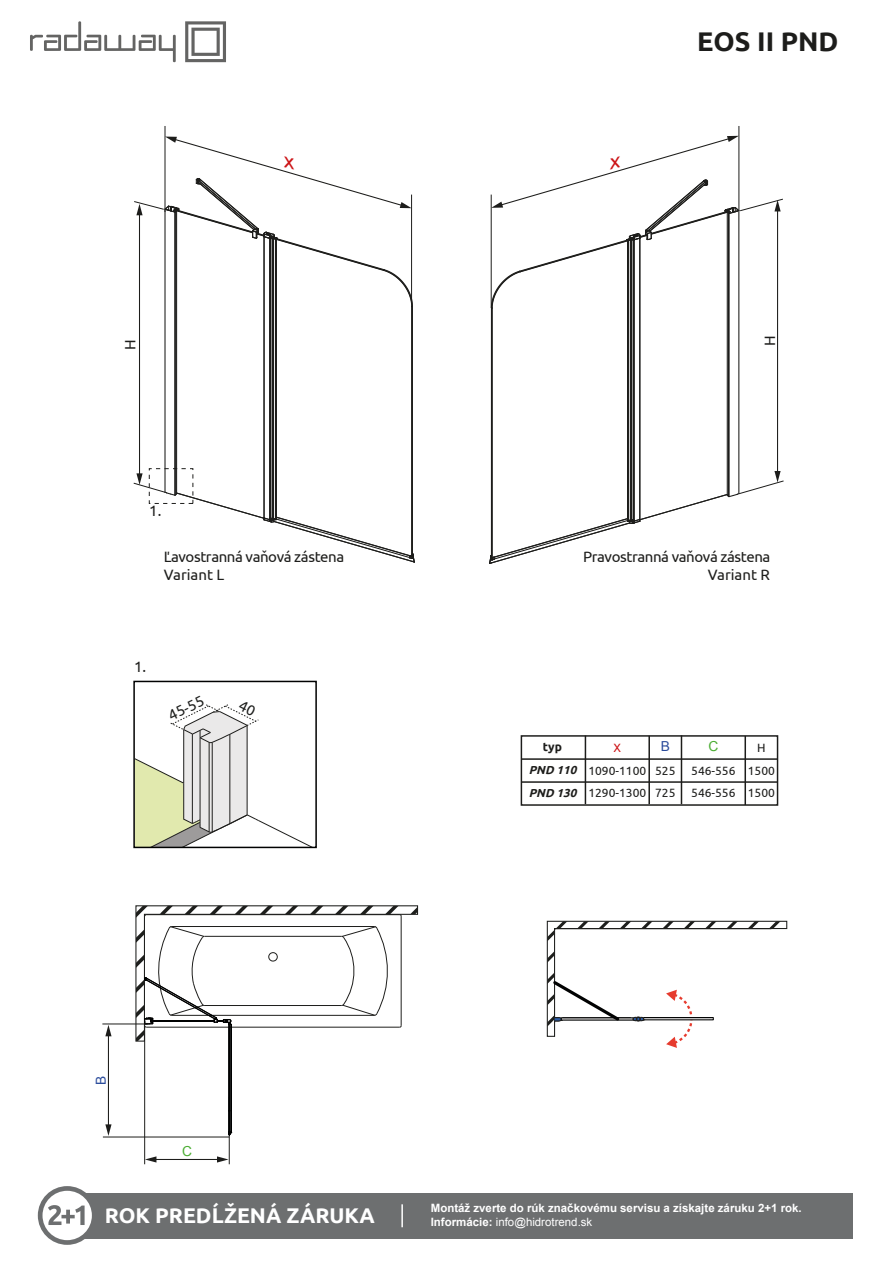
<style>
.page{position:relative;width:893px;height:1262px;background:#fff}
.page>*{position:absolute;margin:0;border:0;box-sizing:border-box;transform-origin:0 0}
.t1{font:700 27px "Ubuntu";color:#1d1d1b}
.t2{font:700 21.3px "Ubuntu";color:#fff}
.t3{font:15px/18px "Ubuntu";letter-spacing:-.03em;color:#1e1e1c}
.t4{font:15px "Ubuntu";color:#1e1f1d}
.t5{font:15px "Ubuntu";color:#1d1d1b}
.t6{font:13.8px "Arial";color:#4bad33}
.t7{font:13.8px "Arial";color:#2a4b9b}
.t8{font:12px/23px "Ubuntu";color:#1d1d1b}
.t9{font:700 12px "Ubuntu";color:#1d1d1b}
.t10{font:12px "Ubuntu";color:#cc1417}
.t11{font:italic 700 11.7px "Ubuntu";color:#1d1d1b}
.t12{font:700 11.55px/14.1px "Arial";color:#fff}
.s1{font-weight:700;font-style:italic;font-size:11.7px}
.s2{font-weight:400}
</style>
<div class="page">
<hr style="left:139px;top:213px;width:1px;height:262px;background:#1d1d1b">
<hr style="left:777px;top:209px;width:1px;height:264px;background:#1d1d1b">
<hr style="left:165px;top:126px;width:1px;height:86px;background:#1d1d1b">
<hr style="left:738px;top:126px;width:1px;height:85px;background:#1d1d1b">
<hr style="left:144px;top:1027px;width:1px;height:137px;background:#1d1d1b">
<hr style="left:108px;top:1034px;width:1px;height:92px;background:#1d1d1b">
<svg style="left:105px;top:1024px;width:6px;height:12px"></svg>
<svg style="left:105px;top:1124px;width:6px;height:11px"></svg>
<hr style="left:103px;top:1136px;width:126px;height:1px;background:#1d1d1b">
<hr style="left:154px;top:1158px;width:65px;height:2px;background:#1d1d1b">
<svg style="left:145px;top:1156px;width:11px;height:6px"></svg>
<svg style="left:217px;top:1156px;width:11px;height:6px"></svg>
<hr style="left:229px;top:1096px;width:1px;height:68px;background:#1d1d1b">
<div style="left:133px;top:680px;width:184px;height:168px;border:2px solid #000101"></div>
<div style="left:149px;top:468px;width:44px;height:36px;border:1px dashed #1e1e1c"></div>
<hr style="left:411px;top:306px;width:1px;height:250px;background:#1d1d1b">
<hr style="left:412px;top:306px;width:1px;height:248px;background:#1d1d1b">
<hr style="left:269px;top:238px;width:1px;height:281px;background:#1d1d1b">
<hr style="left:263px;top:237px;width:2px;height:281px;background:#1d1d1b">
<hr style="left:272px;top:239px;width:2px;height:279px;background:#1d1d1b">
<hr style="left:270px;top:238px;width:1px;height:280px;background:#1d1d1b">
<hr style="left:164px;top:209px;width:1px;height:283px;background:#1d1d1b">
<hr style="left:175px;top:212px;width:1px;height:283px;background:#1d1d1b">
<hr style="left:174px;top:212px;width:1px;height:283px;background:#1d1d1b">
<hr style="left:176px;top:211px;width:1px;height:283px;background:#1d1d1b">
<svg style="left:133px;top:473px;width:282px;height:90px"></svg>
<hr style="left:275px;top:239px;width:1px;height:278px;background:#1d1d1b">
<hr style="left:491px;top:308px;width:1px;height:247px;background:#1d1d1b">
<hr style="left:639px;top:238px;width:1px;height:281px;background:#1d1d1b">
<hr style="left:629px;top:240px;width:1px;height:280px;background:#1d1d1b">
<hr style="left:630px;top:240px;width:1px;height:280px;background:#1d1d1b">
<hr style="left:631px;top:240px;width:1px;height:280px;background:#1d1d1b">
<hr style="left:632px;top:240px;width:1px;height:279px;background:#1d1d1b">
<hr style="left:633px;top:240px;width:1px;height:279px;background:#1d1d1b">
<hr style="left:738px;top:210px;width:1px;height:284px;background:#1d1d1b">
<hr style="left:728px;top:213px;width:1px;height:283px;background:#1d1d1b">
<hr style="left:726px;top:212px;width:1px;height:283px;background:#1d1d1b">
<svg style="left:489px;top:471px;width:295px;height:93px"></svg>
<hr style="left:627px;top:241px;width:1px;height:277px;background:#1d1d1b">
<hr style="left:231px;top:1024px;width:1px;height:108px;background:#000101">
<hr style="left:228px;top:1022px;width:2px;height:88px;background:#000101">
<svg style="left:228px;top:1110px;width:5px;height:26px"></svg>
<svg style="left:135px;top:905px;width:283px;height:137px"></svg>
<div style="left:520px;top:735px;width:258px;height:70px;border:1px solid #1d1d1b"></div>
<hr style="left:521px;top:758px;width:256px;height:2px;background:#1d1d1b">
<hr style="left:584px;top:735px;width:2px;height:69px;background:#1d1d1b">
<hr style="left:521px;top:781px;width:256px;height:1px;background:#1d1d1b">
<hr style="left:648px;top:736px;width:2px;height:68px;background:#1d1d1b">
<hr style="left:680px;top:735px;width:2px;height:69px;background:#1d1d1b">
<hr style="left:744px;top:736px;width:2px;height:69px;background:#1d1d1b">
<hr style="left:102px;top:1023px;width:47px;height:1px;background:#1d1d1b">
<svg style="left:185px;top:21px;width:41px;height:41px"></svg>
<svg style="left:30px;top:21px;width:146px;height:41px"></svg>
<svg style="left:546px;top:920px;width:241px;height:128px"></svg>
<div style="left:69px;top:1193px;width:783px;height:45px;background:#6d6f70"></div>
<svg style="left:40px;top:1188px;width:54px;height:54px"></svg>
<div style="left:38px;top:1186px;width:59px;height:58px;border:5px solid #6d6f70;border-radius:50%"></div>
<svg style="left:48px;top:1205px;width:37px;height:20px"></svg>
<hr style="left:401px;top:1204px;width:2px;height:23px;background:#fff">
<svg style="left:134px;top:137px;width:279px;height:171px"></svg>
<svg style="left:490px;top:136px;width:293px;height:173px"></svg>
<svg style="left:134px;top:700px;width:179px;height:148px"></svg>
<h1 class="t1" style="left:697px;top:25px;width:143px">EOS II PND</h1>
<p class="t5" style="left:121px;top:349px;width:12px;rotate:-90deg">H</p>
<p class="t5" style="left:760px;top:346px;width:12px;rotate:-90deg">H</p>
<p class="t3" style="left:149px;top:501px;width:14px">1.</p>
<p class="t3" style="left:164px;top:547px;width:182px">Ľavostranná vaňová zástena<br>Variant L</p>
<p class="t3" style="left:583px;top:547px;width:189px;text-align:right">Pravostranná vaňová zástena<br>Variant R</p>
<p class="t3" style="left:134px;top:657px;width:14px">1.</p>
<p class="t4" style="left:165px;top:708px;width:39px;rotate:-26deg">45-55</p>
<p class="t9" style="left:543px;top:740px;width:21px">typ</p>
<p class="t10" style="left:613px;top:740px;width:9px">X</p>
<p class="t8" style="left:588px;top:758px;width:59px">1090-1100</p>
<p class="t11" style="left:528px;top:763px;width:52px">PND 110</p>
<p class="t8" style="left:528px;top:781px;width:119px"><span class="s1">PND 130</span> 1290-1300</p>
<p class="t6" style="left:708px;top:737px;width:11px">C</p>
<p class="t7" style="left:660px;top:737px;width:11px">B</p>
<p class="t8" style="left:655px;top:758px;width:22px">525<br>725</p>
<p class="t8" style="left:691px;top:758px;width:46px">546-556<br>546-556</p>
<p class="t8" style="left:747px;top:735px;width:29px;text-align:center">H<br>1500<br>1500</p>
<p class="t7" style="left:92px;top:1085px;width:11px;rotate:-90deg">B</p>
<p class="t6" style="left:182px;top:1142px;width:11px">C</p>
<h2 class="t2" style="left:105px;top:1202px;width:271px">ROK PREDĹŽENÁ ZÁRUKA</h2>
<p class="t12" style="left:431px;top:1201px;width:372px">Montáž zverte do rúk značkovému servisu a získajte záruku 2+1 rok.<br>Informácie: <span class="s2">info@hidrotrend.sk</span></p>
</div>
